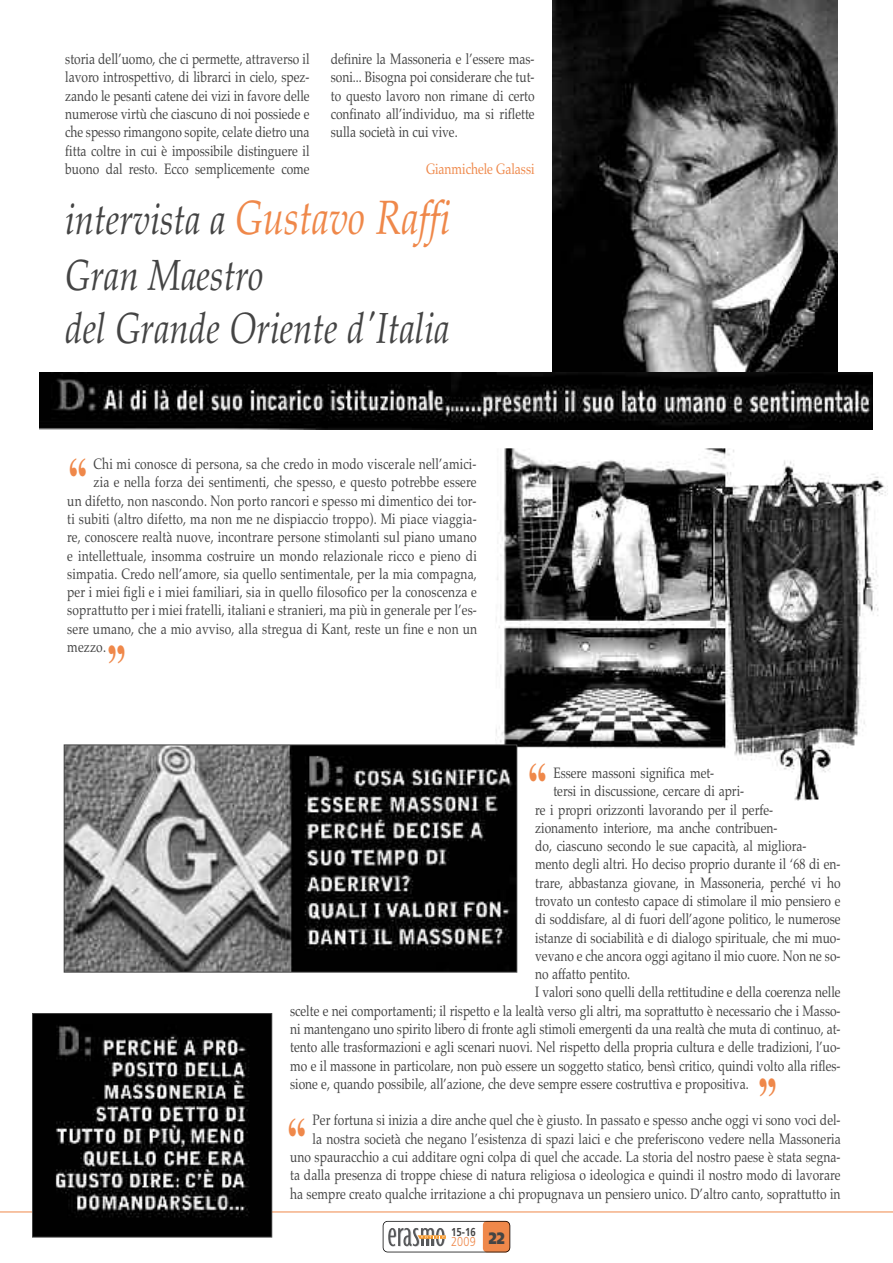
<style>
.page{position:relative;width:893px;height:1263px;background:#fff}
.page>*{position:absolute;margin:0;border:0;box-sizing:border-box;transform-origin:0 0}
.t1{font:700 55.65px "Times New Roman";color:#ef884a;scale:.68 1}
.t2{font:italic 48px "Palatino";color:#ef884a;scale:.8 1}
.t3{font:italic 43.5px/53.1px "Palatino";color:#444;scale:.8 1}
.t4{font:900 16.5px "Frutiger";color:#444;scale:.8 1}
.t5{font:15px/18.3px "Palatino";color:#444;text-align:justify;scale:.8 1}
.t6{font:15px "Palatino";color:#ef884a;scale:.8 1}
.t7{font:300 12.9px "Frutiger";color:#ef884a;scale:.84 1}
.t8{font:700 11.55px "Frutiger";color:#444;scale:.84 1}
.s1{font-size:43.5px;color:#444}
</style>
<div class="page">
<div style="left:483px;top:1221px;width:27px;height:31px;background:#ef884a;border-radius:4px"></div>
<hr style="left:0;top:1211px;width:893px;height:1px;background:#ef884a">
<svg style="left:388px;top:1228px;width:58px;height:18px"></svg>
<div style="left:383px;top:1221px;width:127px;height:31px;border:2px solid #000;border-radius:5px"></div>
<img style="left:40px;top:372px;width:411px;height:57px">
<img style="left:553px;top:0;width:284px;height:372px">
<img style="left:451px;top:372px;width:422px;height:57px">
<img style="left:34px;top:1015px;width:236px;height:220px">
<div style="left:32px;top:1013px;width:240px;height:224px;border:1px solid #444"></div>
<img style="left:496px;top:448px;width:392px;height:352px">
<img style="left:66px;top:746px;width:449px;height:224px">
<div style="left:64px;top:744px;width:453px;height:228px;border:1px solid #444"></div>
<p class="t5" style="left:65px;top:50px;width:307px">storia dell’uomo, che ci permette, attraverso il lavoro introspettivo, di librarci in cielo, spez&shy;zando le pesanti catene dei vizi in favore delle numerose virtù che ciascuno di noi possiede e che spesso rimangono sopite, celate dietro una fitta coltre in cui è impossibile distinguere il buono dal resto. Ecco semplicemente come</p>
<p class="t5" style="left:331px;top:50px;width:256px">definire la Massoneria e l’essere mas&shy;soni... Bisogna poi considerare che tut&shy;to questo lavoro non rimane di certo confinato all’individuo, ma si riflette sulla società in cui vive.</p>
<p class="t6" style="left:426px;top:160px;width:137px">Gianmichele Galassi</p>
<h2 class="t2" style="left:65px;top:190px;width:483px"><span class="s1">intervista a</span> Gustavo Raffi</h2>
<h3 class="t3" style="left:65px;top:248px;width:482px">Gran Maestro<br>del Grande Oriente d'Italia</h3>
<p class="t5" style="left:94px;top:455px;width:480px">Chi mi conosce di persona, sa che credo in modo viscerale nell’amici-</p>
<p class="t5" style="left:94px;top:473px;width:480px">zia e nella forza dei sentimenti, che spesso, e questo potrebbe essere</p>
<p class="t5" style="left:67px;top:491px;width:513px">un difetto, non nascondo. Non porto rancori e spesso mi dimentico dei tor-</p>
<p class="t5" style="left:67px;top:510px;width:513px">ti subiti (altro difetto, ma non me ne dispiaccio troppo). Mi piace viaggia-</p>
<p class="t5" style="left:67px;top:528px;width:513px">re, conoscere realtà nuove, incontrare persone stimolanti sul piano umano</p>
<p class="t5" style="left:67px;top:546px;width:513px">e intellettuale, insomma costruire un mondo relazionale ricco e pieno di</p>
<p class="t5" style="left:67px;top:564px;width:513px">simpatia. Credo nell’amore, sia quello sentimentale, per la mia compagna,</p>
<p class="t5" style="left:67px;top:583px;width:514px">per i miei figli e i miei familiari, sia in quello filosofico per la conoscenza e</p>
<p class="t5" style="left:67px;top:601px;width:513px">soprattutto per i miei fratelli, italiani e stranieri, ma più in generale per l’es-</p>
<p class="t5" style="left:67px;top:619px;width:514px">sere umano, che a mio avviso, alla stregua di Kant, reste un fine e non un</p>
<p class="t5" style="left:67px;top:638px;width:50px">mezzo.</p>
<h1 class="t1" style="left:69px;top:444px;width:29px">“</h1>
<h1 class="t1" style="left:107px;top:632px;width:29px">”</h1>
<h1 class="t1" style="left:528px;top:749px;width:29px">“</h1>
<p class="t5" style="left:553px;top:764px;width:203px">Essere massoni significa met-</p>
<p class="t5" style="left:553px;top:782px;width:240px">tersi in discussione, cercare di apri-</p>
<p class="t5" style="left:535px;top:800px;width:299px">re i propri orizzonti lavorando per il perfe-</p>
<p class="t5" style="left:535px;top:818px;width:304px">zionamento interiore, ma anche contribuen-</p>
<p class="t5" style="left:535px;top:837px;width:341px">do, ciascuno secondo le sue capacità, al migliora-</p>
<p class="t5" style="left:535px;top:855px;width:383px">mento degli altri. Ho deciso proprio durante il ‘68 di en-</p>
<p class="t5" style="left:535px;top:873px;width:383px">trare, abbastanza giovane, in Massoneria, perché vi ho</p>
<p class="t5" style="left:535px;top:892px;width:383px">trovato un contesto capace di stimolare il mio pensiero e</p>
<p class="t5" style="left:535px;top:910px;width:383px">di soddisfare, al di fuori dell’agone politico, le numerose</p>
<p class="t5" style="left:535px;top:928px;width:383px">istanze di sociabilità e di dialogo spirituale, che mi muo-</p>
<p class="t5" style="left:535px;top:946px;width:383px">vevano e che ancora oggi agitano il mio cuore. Non ne so-</p>
<p class="t5" style="left:535px;top:965px;width:120px">no affatto pentito.</p>
<p class="t5" style="left:535px;top:983px;width:383px">I valori sono quelli della rettitudine e della coerenza nelle</p>
<p class="t5" style="left:290px;top:1001px;width:689px">scelte e nei comportamenti; il rispetto e la lealtà verso gli altri, ma soprattutto è necessario che i Masso-</p>
<p class="t5" style="left:290px;top:1020px;width:689px">ni mantengano uno spirito libero di fronte agli stimoli emergenti da una realtà che muta di continuo, at-</p>
<p class="t5" style="left:290px;top:1038px;width:689px">tento alle trasformazioni e agli scenari nuovi. Nel rispetto della propria cultura e delle tradizioni, l’uo-</p>
<p class="t5" style="left:290px;top:1056px;width:689px">mo e il massone in particolare, non può essere un soggetto statico, bensì critico, quindi volto alla rifles-</p>
<p class="t5" style="left:290px;top:1074px;width:575px">sione e, quando possibile, all’azione, che deve sempre essere costruttiva e propositiva.</p>
<p class="t5" style="left:290px;top:1111px;width:690px;text-align:right">Per fortuna si inizia a dire anche quel che è giusto. In passato e spesso anche oggi vi sono voci del-<br>la nostra società che negano l’esistenza di spazi laici e che preferiscono vedere nella Massoneria uno spauracchio a cui additare ogni colpa di quel che accade. La storia del nostro paese è stata segna&shy;ta dalla presenza di troppe chiese di natura religiosa o ideologica e quindi il nostro modo di lavorare ha sempre creato qualche irritazione a chi propugnava un pensiero unico. D’altro canto, soprattutto in</p>
<h1 class="t1" style="left:758px;top:1065px;width:29px">”</h1>
<h1 class="t1" style="left:288px;top:1104px;width:29px">“</h1>
<p class="t8" style="left:451px;top:1227px;width:31px">15-16</p>
<p class="t7" style="left:451px;top:1237px;width:31px">2009</p>
<p class="t4" style="left:489px;top:1231px;width:21px">22</p>
</div>
